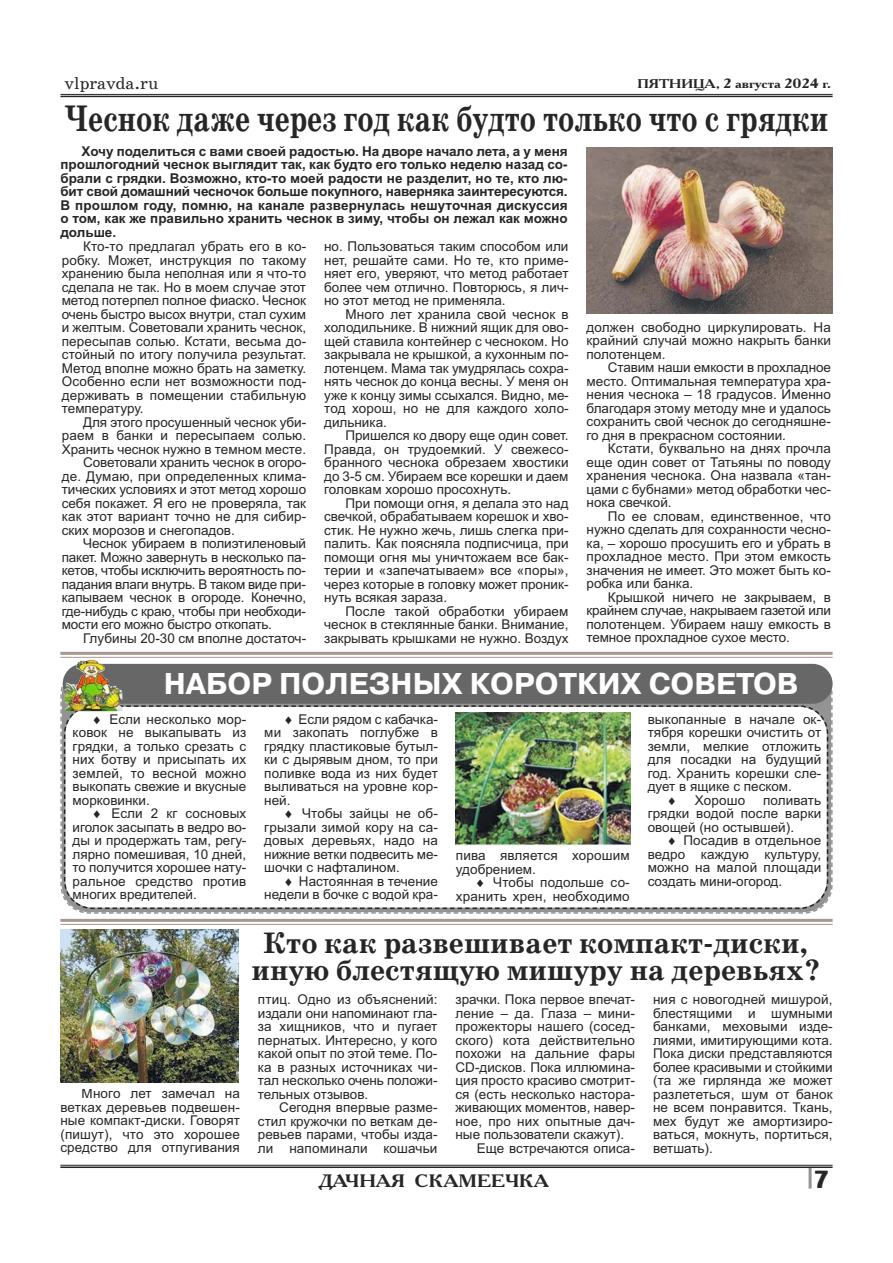
<style>
.page{position:relative;width:893px;height:1263px;background:#fff}
.page>*{position:absolute;margin:0;border:0;box-sizing:border-box;transform-origin:0 0}
.t1{font:700 37.5px "School Book C";color:#272627;scale:.8 1}
.t2{font:700 30px/27px "School Book C";color:#272627;text-align:center}
.t3{font:700 30px "Pragmatica C";color:#fff}
.t4{font:24.9px "Pollock 1 C";color:#272627;scale:1.38 1}
.t5{font:700 18px "Academy C";color:#272627;scale:1.11 1}
.t6{font:16.95px "School Book C";color:#272627}
.t7{font:13.5px/13.5px "Arial";color:#272627;text-align:justify}
.t8{font:700 13.5px/13.5px "Arial";color:#272627;text-align:justify}
.t9{font:13.5px "Arial";letter-spacing:-.02em;color:#272627}
.t10{font:700 13.5px "Academy C";color:#272627;scale:1.16 1}
.s1{font-size:12.6px}
</style>
<div class="page">
<hr style="left:60px;top:94px;width:773px;height:1px;background:#272627">
<hr style="left:60px;top:96px;width:773px;height:1px;background:#272627">
<hr style="left:809px;top:1167px;width:3px;height:21px;background:#939393">
<hr style="left:60px;top:1165px;width:773px;height:1px;background:#272627">
<hr style="left:60px;top:1166px;width:773px;height:2px;background:#272627">
<img style="left:587px;top:148px;width:246px;height:166px">
<hr style="left:60px;top:652px;width:773px;height:3px;background:#a8978f">
<hr style="left:60px;top:657px;width:773px;height:1px;background:#a8978f">
<svg style="left:60px;top:665px;width:773px;height:249px"></svg>
<div style="left:63px;top:664px;width:770px;height:40px;background:#686768;border-radius:20px"></div>
<svg style="left:63px;top:705px;width:766px;height:205px"></svg>
<svg style="left:85px;top:907px;width:11px;height:7px"></svg>
<img style="left:64px;top:660px;width:58px;height:51px">
<svg style="left:455px;top:845px;width:175px;height:5px"></svg>
<img style="left:455px;top:713px;width:175px;height:132px">
<hr style="left:60px;top:919px;width:773px;height:3px;background:#a8978f">
<hr style="left:60px;top:924px;width:773px;height:1px;background:#a8978f">
<div style="left:60px;top:929px;width:179px;height:159px;background:linear-gradient(to right,#fff,#fff)"></div>
<img style="left:60px;top:929px;width:179px;height:153px">
<p class="t6" style="left:64px;top:74px;width:96px">vlpravda.ru</p>
<p class="t10" style="left:637px;top:76px;width:169px"><span class="s1">ПЯТНИЦА,</span> 2 августа 2024 г.</p>
<h1 class="t1" style="left:65px;top:96px;width:956px">Чеснок даже через год как будто только что с грядки</h1>
<p class="t8" style="left:60px;top:144px;width:509px;text-indent:21px">Хочу поделиться с вами своей радостью. на дворе начало лета, а у меня прошлогодний чеснок выглядит так, как будто его только неделю назад со&shy;брали с грядки. возможно, кто-то моей радости не разделит, но те, кто лю&shy;бит свой домашний чесночок больше покупного, наверняка заинтересуются. в прошлом году, помню, на канале развернулась нешуточная дискуссия о том, как же правильно хранить чеснок в зиму, чтобы он лежал как можно дольше.</p>
<p class="t7" style="left:62px;top:240px;width:246px;text-indent:21px">Кто-то предлагал убрать его в ко&shy;робку. Может, инструкция по такому хранению была неполная или я что-то сделала не так. Но в моем случае этот метод потерпел полное фиаско. Чеснок очень быстро высох внутри, стал сухим и желтым. Советовали хранить чеснок, пересыпав солью. Кстати, весьма до&shy;стойный по итогу получила результат.<br>Метод вполне можно брать на заметку.<br>Особенно если нет возможности под&shy;держивать в помещении стабильную температуру.</p>
<p class="t7" style="left:83px;top:415px;width:225px">Для этого просушенный чеснок уби-</p>
<p class="t7" style="left:62px;top:429px;width:246px">раем в банки и пересыпаем солью.</p>
<p class="t7" style="left:62px;top:442px;width:246px">Хранить чеснок нужно в темном месте.</p>
<p class="t7" style="left:83px;top:456px;width:225px">Советовали хранить чеснок в огоро-</p>
<p class="t7" style="left:62px;top:469px;width:246px">де. Думаю, при определенных клима-</p>
<p class="t7" style="left:62px;top:483px;width:246px">тических условиях и этот метод хорошо</p>
<p class="t7" style="left:62px;top:496px;width:246px">себя покажет. Я его не проверяла, так</p>
<p class="t7" style="left:62px;top:510px;width:246px">как этот вариант точно не для сибир-</p>
<p class="t7" style="left:62px;top:523px;width:175px">ских морозов и снегопадов.</p>
<p class="t7" style="left:83px;top:537px;width:225px">Чеснок убираем в полиэтиленовый</p>
<p class="t7" style="left:62px;top:550px;width:246px">пакет. Можно завернуть в несколько па-</p>
<p class="t7" style="left:62px;top:564px;width:246px">кетов, чтобы исключить вероятность по-</p>
<p class="t9" style="left:62px;top:576px;width:246px">падания влаги внутрь. В таком виде при-</p>
<p class="t7" style="left:62px;top:591px;width:246px">капываем чеснок в огороде. Конечно,</p>
<p class="t7" style="left:62px;top:604px;width:246px">где-нибудь с краю, чтобы при необходи-</p>
<p class="t7" style="left:62px;top:618px;width:212px">мости его можно быстро откопать.</p>
<p class="t7" style="left:83px;top:631px;width:225px">Глубины 20-30 см вполне достаточ-</p>
<p class="t7" style="left:324px;top:240px;width:246px">но. Пользоваться таким способом или нет, решайте сами. Но те, кто приме&shy;няет его, уверяют, что метод работает более чем отлично. Повторюсь, я лич&shy;но этот метод не применяла.</p>
<p class="t7" style="left:324px;top:307px;width:246px;text-indent:21px">Много лет хранила свой чеснок в холодильнике. В нижний ящик для ово&shy;щей ставила контейнер с чесноком. Но закрывала не крышкой, а кухонным по&shy;лотенцем. Мама так умудрялась сохра&shy;нять чеснок до конца весны. У меня он уже к концу зимы ссыхался. Видно, ме&shy;тод хорош, но не для каждого холо&shy;дильника.</p>
<p class="t7" style="left:324px;top:429px;width:246px;text-indent:21px">Пришелся ко двору еще один совет.<br>Правда, он трудоемкий. У свежесо&shy;бранного чеснока обрезаем хвостики до 3-5 см. Убираем все корешки и даем головкам хорошо просохнуть.</p>
<p class="t7" style="left:324px;top:496px;width:246px;text-indent:21px">При помощи огня, я делала это над свечкой, обрабатываем корешок и хво&shy;стик. Не нужно жечь, лишь слегка при&shy;палить. Как поясняла подписчица, при помощи огня мы уничтожаем все бак&shy;терии и «запечатываем» все «поры», через которые в головку может проник&shy;нуть всякая зараза.</p>
<p class="t7" style="left:324px;top:604px;width:246px;text-indent:21px">После такой обработки убираем чеснок в стеклянные банки. Внимание, закрывать крышками не нужно. Воздух</p>
<p class="t7" style="left:587px;top:320px;width:246px">должен свободно циркулировать. На крайний случай можно накрыть банки полотенцем.</p>
<p class="t7" style="left:587px;top:361px;width:246px;text-indent:21px">Ставим наши емкости в прохладное место. Оптимальная температура хра&shy;нения чеснока – 18 градусов. Именно благодаря этому методу мне и удалось сохранить свой чеснок до сегодняшне&shy;го дня в прекрасном состоянии.</p>
<p class="t7" style="left:587px;top:442px;width:246px;text-indent:21px">Кстати, буквально на днях прочла еще один совет от Татьяны по поводу хранения чеснока. Она назвала «тан&shy;цами с бубнами» метод обработки чес&shy;нока свечкой.</p>
<p class="t7" style="left:587px;top:509px;width:246px;text-indent:21px">По ее словам, единственное, что нужно сделать для сохранности чесно&shy;ка, – хорошо просушить его и убрать в прохладное место. При этом емкость значения не имеет. Это может быть ко&shy;робка или банка.</p>
<p class="t7" style="left:587px;top:590px;width:246px;text-indent:21px">Крышкой ничего не закрываем, в крайнем случае, накрываем газетой или полотенцем. Убираем нашу емкость в темное прохладное сухое место.</p>
<h2 class="t3" style="left:164px;top:666px;width:636px">НАБОР ПОЛЕЗНЫХ КОРОТКИХ СОВЕТОВ</h2>
<p class="t7" style="left:73px;top:712px;width:175px;text-indent:21px">◻ Если несколько мор&shy;ковок не выкапывать из грядки, а только срезать с них ботву и присыпать их землей, то весной можно выкопать свежие и вкусные морковинки.</p>
<p class="t7" style="left:73px;top:807px;width:175px;text-indent:21px">◻ Если 2 кг сосновых иголок засыпать в ведро во&shy;ды и продержать там, регу&shy;лярно помешивая, 10 дней, то получится хорошее нату&shy;ральное средство против многих вредителей.</p>
<p class="t7" style="left:264px;top:712px;width:175px;text-indent:21px">◻ Если рядом с кабачка&shy;ми закопать поглубже в грядку пластиковые бутыл&shy;ки с дырявым дном, то при поливке вода из них будет выливаться на уровне кор&shy;ней.</p>
<p class="t7" style="left:264px;top:807px;width:175px;text-indent:21px">◻ Чтобы зайцы не об&shy;грызали зимой кору на са&shy;довых деревьях, надо на нижние ветки подвесить ме&shy;шочки с нафталином.</p>
<p class="t7" style="left:264px;top:874px;width:175px;text-align:right">◻ Настоянная в течение недели в бочке с водой кра-</p>
<p class="t7" style="left:648px;top:712px;width:175px">выкопанные в начале ок&shy;тября корешки очистить от земли, мелкие отложить для посадки на будущий год. Хранить корешки сле&shy;дует в ящике с песком.</p>
<p class="t7" style="left:669px;top:793px;width:78px">◻ Хорошо</p>
<p class="t7" style="left:648px;top:793px;width:175px;text-indent:115px">поливать грядки водой после варки овощей (но остывшей).</p>
<p class="t7" style="left:648px;top:834px;width:175px;text-indent:21px">◻ Посадив в отдельное ведро каждую культуру, можно на малой площади создать мини-огород.</p>
<p class="t7" style="left:456px;top:849px;width:175px">пива является хорошим удобрением.</p>
<p class="t7" style="left:456px;top:876px;width:175px;text-align:right">◻ Чтобы подольше со&shy;хранить хрен, необходимо</p>
<p class="t7" style="left:60px;top:1087px;width:181px;text-indent:21px">Много лет замечал на ветках деревьев подвешен&shy;ные компакт-диски. Говорят (пишут), что это хорошее средство для отпугивания</p>
<h2 class="t2" style="left:252px;top:929px;width:570px">Кто как развешивает компакт-диски, иную блестящую мишуру на деревьях?</h2>
<p class="t7" style="left:258px;top:993px;width:181px">птиц. Одно из объяснений: издали они напоминают гла&shy;за хищников, что и пугает пернатых. Интересно, у кого какой опыт по этой теме. По&shy;ка в разных источниках чи&shy;тал несколько очень положи&shy;тельных отзывов.</p>
<p class="t7" style="left:258px;top:1101px;width:181px;text-indent:21px">Сегодня впервые разме&shy;стил кружочки по веткам де&shy;ревьев парами, чтобы изда&shy;ли напоминали кошачьи</p>
<p class="t7" style="left:455px;top:993px;width:181px">зрачки. Пока первое впечат-</p>
<p class="t7" style="left:455px;top:1006px;width:181px">ление – да. Глаза – мини-</p>
<p class="t7" style="left:455px;top:1020px;width:181px">прожекторы нашего (сосед-</p>
<p class="t7" style="left:455px;top:1033px;width:181px">ского) кота действительно</p>
<p class="t7" style="left:455px;top:1047px;width:181px">похожи на дальние фары</p>
<p class="t7" style="left:455px;top:1060px;width:181px">CD-дисков. Пока иллюмина-</p>
<p class="t7" style="left:455px;top:1074px;width:181px">ция просто красиво смотрит-</p>
<p class="t7" style="left:455px;top:1087px;width:181px">ся (есть несколько настора-</p>
<p class="t7" style="left:455px;top:1101px;width:181px">живающих моментов, навер-</p>
<p class="t7" style="left:455px;top:1114px;width:181px">ное, про них опытные дач-</p>
<p class="t7" style="left:455px;top:1128px;width:170px">ные пользователи скажут).</p>
<p class="t7" style="left:477px;top:1141px;width:160px">Еще встречаются описа-</p>
<h3 class="t5" style="left:318px;top:1170px;width:209px">ДАЧНАЯ СКАМЕЕЧКА</h3>
<p class="t7" style="left:653px;top:993px;width:181px">ния с новогодней мишурой, блестящими и шумными банками, меховыми изде&shy;лиями, имитирующими кота.<br>Пока диски представляются более красивыми и стойкими (та же гирлянда же может разлететься, шум от банок не всем понравится. Ткань, мех будут же амортизиро&shy;ваться, мокнуть, портиться, ветшать).</p>
<h3 class="t4" style="left:815px;top:1170px;width:12px">7</h3>
</div>
